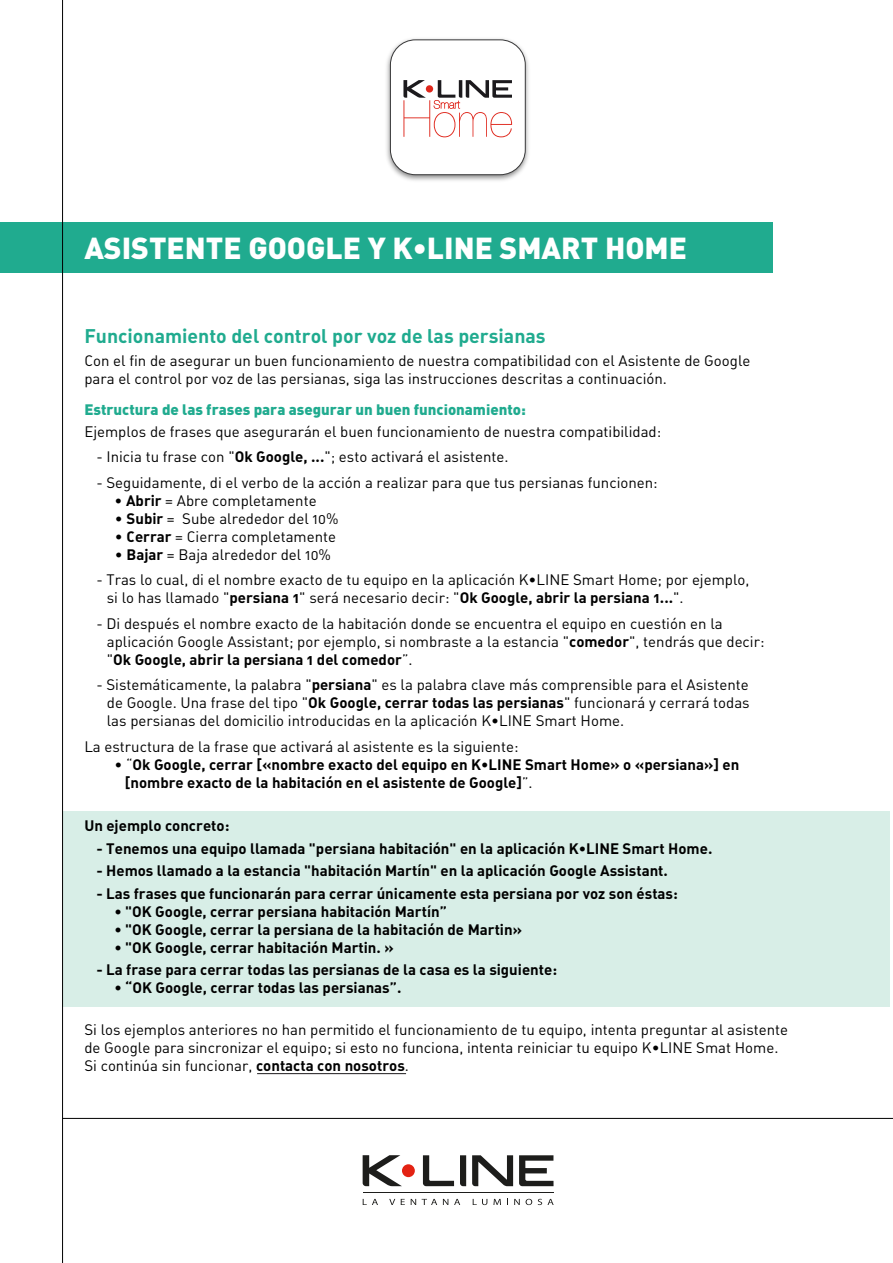
<style>
.page{position:relative;width:893px;height:1263px;background:#fff}
.page>*{position:absolute;margin:0;border:0;box-sizing:border-box;transform-origin:0 0}
.t1{font:900 30px "DIN";color:#fff}
.t2{font:19.5px "DIN Bold Alternate";color:#20ab8f}
.t3{font:15px/18px "DIN Regular Alternate";color:#000}
.t4{font:15px/18px "DIN Bold Alternate";color:#000}
.t5{font:900 15px "DIN";color:#20ab8f}
.s1{font-family:"DIN Bold Alternate"}
.s2{font-family:"DIN Regular Alternate"}
</style>
<div class="page">
<div style="left:62px;top:811px;width:828px;height:195px;background:#d8eee7"></div>
<div style="left:0;top:222px;width:772px;height:50px;background:#20ab8f"></div>
<hr style="left:257px;top:1073px;width:149px;height:1px;background:#1c1a1d">
<img style="left:386px;top:38px;width:143px;height:143px">
<div style="left:390px;top:40px;width:135px;height:135px;background:#fff;border-radius:25px"></div>
<div style="left:390px;top:40px;width:135px;height:135px;border:1px solid #39393a;border-radius:25px"></div>
<svg style="left:403px;top:80px;width:109px;height:57px"></svg>
<hr style="left:62px;top:0;width:1px;height:1263px;background:#000">
<hr style="left:62px;top:1118px;width:831px;height:1px;background:#000">
<svg style="left:362px;top:1155px;width:192px;height:51px"></svg>
<hr style="left:363px;top:1192px;width:190px;height:1px;background:#1d1d1b">
<h1 class="t1" style="left:84px;top:228px;width:604px">ASISTENTE GOOGLE Y K•LINE SMART HOME</h1>
<h2 class="t2" style="left:84px;top:323px;width:463px">Funcionamiento del control por voz de las persianas</h2>
<p class="t3" style="left:84px;top:351px;width:668px">Con el fin de asegurar un buen funcionamiento de nuestra compatibilidad con el Asistente de Google para el control por voz de las persianas, siga las instrucciones descritas a continuación.</p>
<p class="t5" style="left:84px;top:399px;width:443px">Estructura de las frases para asegurar un buen funcionamiento:</p>
<p class="t3" style="left:84px;top:422px;width:578px">Ejemplos de frases que asegurarán el buen funcionamiento de nuestra compatibilidad:</p>
<p class="t3" style="left:96px;top:448px;width:414px">- Inicia tu frase con "<span class="s1">Ok Google, ...</span>"; esto activará el asistente.</p>
<p class="t3" style="left:96px;top:473px;width:563px">- Seguidamente, di el verbo de la acción a realizar para que tus persianas funcionen:</p>
<p class="t3" style="left:114px;top:491px;width:204px">• <span class="s1">Abrir</span> = Abre completamente</p>
<p class="t3" style="left:115px;top:509px;width:225px">• <span class="s1">Subir</span> = Sube alrededor del 10%</p>
<p class="t3" style="left:115px;top:527px;width:223px">• <span class="s1">Cerrar</span> = Cierra completamente</p>
<p class="t3" style="left:115px;top:545px;width:218px">• <span class="s1">Bajar</span> = Baja alrededor del 10%</p>
<p class="t3" style="left:107px;top:571px;width:644px;text-indent:-10px">- Tras lo cual, di el nombre exacto de tu equipo en la aplicación K•LINE Smart Home; por ejemplo, si lo has llamado "<span class="s1">persiana 1</span>" será necesario decir: "<span class="s1">Ok Google, abrir la persiana 1...</span>".</p>
<p class="t3" style="left:107px;top:614px;width:659px;text-indent:-10px">- Di después el nombre exacto de la habitación donde se encuentra el equipo en cuestión en la aplicación Google Assistant; por ejemplo, si nombraste a la estancia "<span class="s1">comedor</span>", tendrás que decir:</p>
<p class="t4" style="left:107px;top:650px;width:307px"><span class="s2">"</span>Ok Google, abrir la persiana 1 del comedor<span class="s2">”.</span></p>
<p class="t3" style="left:107px;top:676px;width:644px;text-align:justify;text-indent:-10px">- Sistemáticamente, la palabra "<span class="s1">persiana</span>" es la palabra clave más comprensible para el Asistente de Google. Una frase del tipo "<span class="s1">Ok Google, cerrar todas las persianas</span>" funcionará y cerrará todas las persianas del domicilio introducidas en la aplicación K•LINE Smart Home.</p>
<p class="t3" style="left:84px;top:737px;width:436px">La estructura de la frase que activará al asistente es la siguiente:</p>
<p class="t4" style="left:125px;top:755px;width:616px;text-indent:-10px"><span class="s2">• “</span>Ok Google, cerrar [«nombre exacto del equipo en K•LINE Smart Home» o «persiana»] en [nombre exacto de la habitación en el asistente de Google]<span class="s2">”.</span></p>
<p class="t4" style="left:84px;top:816px;width:147px">Un ejemplo concreto:</p>
<p class="t4" style="left:96px;top:838px;width:618px">- Tenemos una equipo llamada "persiana habitación" en la aplicación K•LINE Smart Home.</p>
<p class="t4" style="left:96px;top:861px;width:573px">- Hemos llamado a la estancia "habitación Martín" en la aplicación Google Assistant.</p>
<p class="t4" style="left:96px;top:883px;width:583px">- Las frases que funcionarán para cerrar únicamente esta persiana por voz son éstas:</p>
<p class="t4" style="left:114px;top:901px;width:334px">• "OK Google, cerrar persiana habitación Martín”</p>
<p class="t4" style="left:114px;top:919px;width:409px">• "OK Google, cerrar la persiana de la habitación de Martin»</p>
<p class="t4" style="left:114px;top:937px;width:281px">• "OK Google, cerrar habitación Martin. »</p>
<p class="t4" style="left:96px;top:960px;width:462px">- La frase para cerrar todas las persianas de la casa es la siguiente:</p>
<p class="t4" style="left:114px;top:978px;width:289px">• “OK Google, cerrar todas las persianas”.</p>
<p class="t3" style="left:84px;top:1020px;width:705px">Si los ejemplos anteriores no han permitido el funcionamiento de tu equipo, intenta preguntar al asistente de Google para sincronizar el equipo; si esto no funciona, intenta reiniciar tu equipo K•LINE Smat Home.<br>Si continúa sin funcionar, <span class="s1">contacta con nosotros</span>.</p>
</div>
